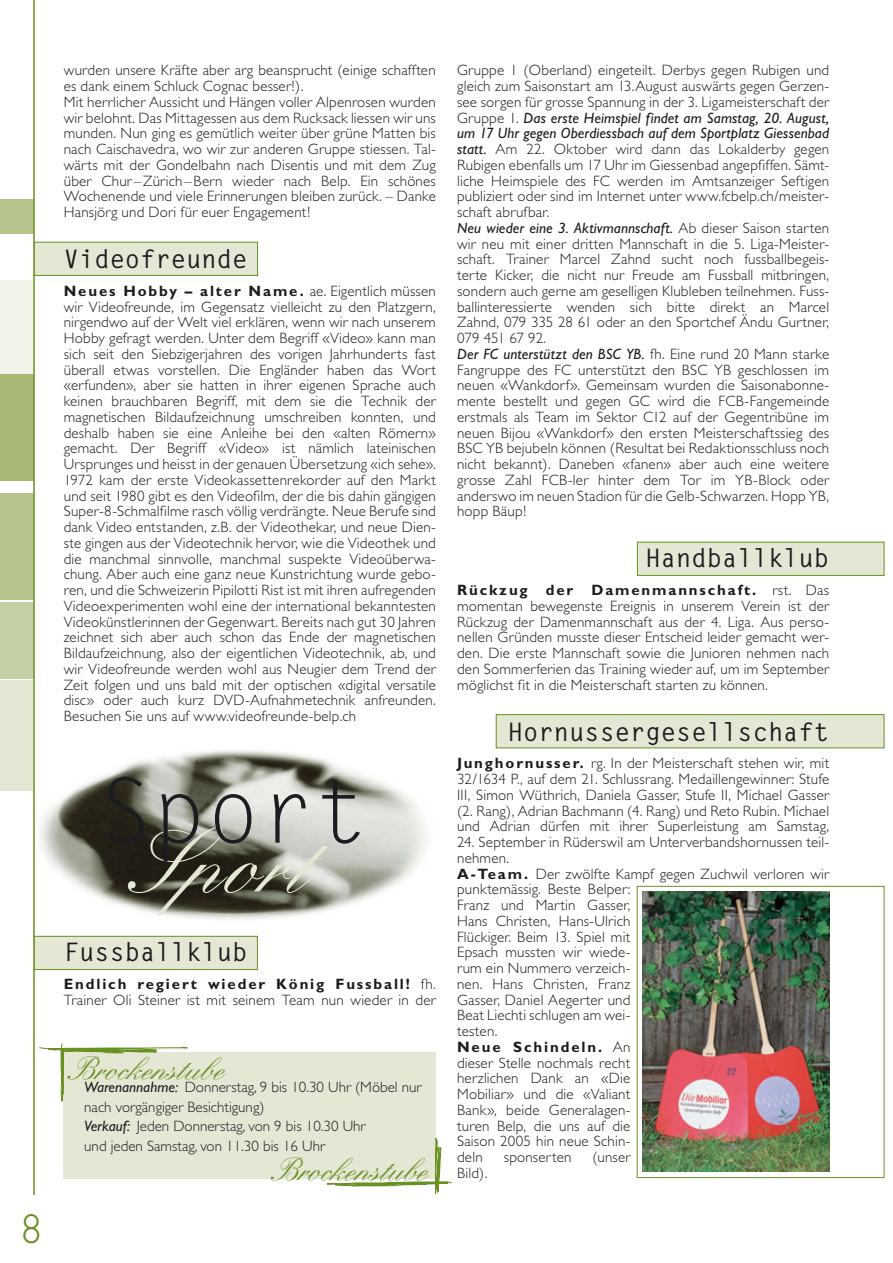
<style>
.page{position:relative;width:893px;height:1263px;background:#fff}
.page>*{position:absolute;margin:0;border:0;box-sizing:border-box;transform-origin:0 0}
.t1{font:500 90px "Kuenstler Script";color:#e3e7d3}
.t2{font:90px "Letter Gothic";color:#1b1c20}
.t3{font:300 42px "Gill Sans";color:#689122}
.t4{font:500 31.8px "Kuenstler Script";color:#689122}
.t5{font:700 25.5px "Letter Gothic";color:#1b1c20}
.t6{font:300 15px/15.8px "Gill Sans";letter-spacing:.015em;color:#1b1c20}
.s1{font-weight:700}
.s2{font-weight:400;font-style:italic}
</style>
<div class="page">
<div style="left:0;top:200px;width:34px;height:34px;background:#b6c38c"></div>
<div style="left:0;top:281px;width:34px;height:106px;background:#f2f4ea"></div>
<div style="left:0;top:680px;width:34px;height:110px;background:#e3e7d3"></div>
<div style="left:0;top:602px;width:34px;height:76px;background:#c5cfa5"></div>
<div style="left:0;top:374px;width:34px;height:106px;background:#a7b876"></div>
<div style="left:0;top:493px;width:34px;height:107px;background:#b6c38c"></div>
<hr style="left:33px;top:0;width:2px;height:1195px;background:#689122">
<div style="left:496px;top:715px;width:388px;height:33px;background:#e3e7d3"></div>
<div style="left:496px;top:714px;width:388px;height:34px;border:1px solid #689122"></div>
<div style="left:637px;top:542px;width:247px;height:33px;background:#e3e7d3"></div>
<div style="left:637px;top:542px;width:247px;height:34px;border:1px solid #689122"></div>
<div style="left:34px;top:242px;width:224px;height:33px;background:#e3e7d3"></div>
<div style="left:34px;top:242px;width:224px;height:34px;border:1px solid #689122"></div>
<img style="left:39px;top:750px;width:389px;height:142px">
<svg style="left:38px;top:892px;width:414px;height:302px"></svg>
<div style="left:637px;top:886px;width:247px;height:292px;border:1px solid #689122"></div>
<img style="left:642px;top:891px;width:187px;height:281px">
<h2 class="t3" style="left:21px;top:1215px;width:22px">8</h2>
<p class="t6" style="left:64px;top:64px;width:374px">wurden unsere Kräfte aber arg beansprucht (einige schafften es dank einem Schluck Cognac besser!).<br>Mit herrlicher Aussicht und Hängen voller Alpenrosen wurden wir belohnt. Das Mittagessen aus dem Rucksack liessen wir uns munden. Nun ging es gemütlich weiter über grüne Matten bis nach Caischavedra, wo wir zur anderen Gruppe stiessen. Tal&shy;wärts mit der Gondelbahn nach Disentis und mit dem Zug über Chur – Zürich – Bern wieder nach Belp. Ein schönes Wochenende und viele Erinnerungen bleiben zurück. – Danke Hansjörg und Dori für euer Engagement!</p>
<h3 class="t5" style="left:64px;top:249px;width:185px">Videofreunde</h3>
<p class="t6" style="left:64px;top:285px;width:374px;text-align:justify"><span class="s1">Neues Hobby – alter Name.</span> ae. Eigentlich müssen wir Videofreunde, im Gegensatz vielleicht zu den Platzgern, nirgendwo auf der Welt viel erklären, wenn wir nach unserem Hobby gefragt werden. Unter dem Begriff «Video» kann man sich seit den Siebzigerjahren des vorigen Jahrhunderts fast überall etwas vorstellen. Die Engländer haben das Wort «erfunden», aber sie hatten in ihrer eigenen Sprache auch keinen brauchbaren Begriff, mit dem sie die Technik der magnetischen Bildaufzeichnung umschreiben konnten, und deshalb haben sie eine Anleihe bei den «alten Römern» gemacht. Der Begriff «Video» ist nämlich lateinischen Ursprunges und heisst in der genauen Übersetzung «ich sehe».<br>1972 kam der erste Videokassettenrekorder auf den Markt und seit 1980 gibt es den Videofilm, der die bis dahin gängigen Super-8-Schmalfilme rasch völlig verdrängte. Neue Berufe sind dank Video entstanden, z.B. der Videothekar, und neue Dien&shy;ste gingen aus der Videotechnik hervor, wie die Videothek und die manchmal sinnvolle, manchmal suspekte Videoüberwa&shy;chung. Aber auch eine ganz neue Kunstrichtung wurde gebo&shy;ren, und die Schweizerin Pipilotti Rist ist mit ihren aufregenden Videoexperimenten wohl eine der international bekanntesten Videokünstlerinnen der Gegenwart. Bereits nach gut 30 Jahren zeichnet sich aber auch schon das Ende der magnetischen Bildaufzeichnung, also der eigentlichen Videotechnik, ab, und wir Videofreunde werden wohl aus Neugier dem Trend der Zeit folgen und uns bald mit der optischen «digital versatile disc» oder auch kurz DVD-Aufnahmetechnik anfreunden.<br>Besuchen Sie uns auf www.videofreunde-belp.ch</p>
<h1 class="t2" style="left:98px;top:776px;width:271px">Sport</h1>
<h1 class="t1" style="left:130px;top:837px;width:182px">Sport</h1>
<h3 class="t5" style="left:64px;top:942px;width:185px">Fussballklub</h3>
<p class="t6" style="left:64px;top:978px;width:374px"><span class="s1">Endlich regiert wieder König Fussball!</span> fh.<br>Trainer Oli Steiner ist mit seinem Team nun wieder in der</p>
<h3 class="t4" style="left:67px;top:1060px;width:158px">Brockenstube</h3>
<p class="t6" style="left:84px;top:1079px;width:339px;line-height:19.5px"><span class="s2">Warenannahme:</span> Donnerstag, 9 bis 10.30 Uhr (Möbel nur nach vorgängiger Besichtigung)<br><span class="s2">Verkauf:</span> Jeden Donnerstag, von 9 bis 10.30 Uhr<br>und jeden Samstag, von 11.30 bis 16 Uhr</p>
<h3 class="t4" style="left:271px;top:1161px;width:158px">Brockenstube</h3>
<p class="t6" style="left:457px;top:64px;width:374px">Gruppe 1 (Oberland) eingeteilt. Derbys gegen Rubigen und gleich zum Saisonstart am 13.August auswärts gegen Gerzen&shy;see sorgen für grosse Spannung in der 3. Ligameisterschaft der Gruppe 1. <span class="s2">Das erste Heimspiel findet am Samstag, 20. August, um 17 Uhr gegen Oberdiessbach auf dem Sportplatz Giessenbad statt.</span> Am 22. Oktober wird dann das Lokalderby gegen Rubigen ebenfalls um 17 Uhr im Giessenbad angepfiffen. Sämt&shy;liche Heimspiele des FC werden im Amtsanzeiger Seftigen publiziert oder sind im Internet unter www.fcbelp.ch/meister&shy;schaft abrufbar.<br><span class="s2">Neu wieder eine 3. Aktivmannschaft.</span> Ab dieser Saison starten wir neu mit einer dritten Mannschaft in die 5. Liga-Meister&shy;schaft. Trainer Marcel Zahnd sucht noch fussballbegeis&shy;terte Kicker, die nicht nur Freude am Fussball mitbringen, sondern auch gerne am geselligen Klubleben teilnehmen. Fuss&shy;ballinteressierte wenden sich bitte direkt an Marcel Zahnd, 079 335 28 61 oder an den Sportchef Ändu Gurtner, 079 451 67 92.<br><span class="s2">Der FC unterstützt den BSC YB.</span> fh. Eine rund 20 Mann starke Fangruppe des FC unterstützt den BSC YB geschlossen im neuen «Wankdorf». Gemeinsam wurden die Saisonabonne&shy;mente bestellt und gegen GC wird die FCB-Fangemeinde erstmals als Team im Sektor C12 auf der Gegentribüne im neuen Bijou «Wankdorf» den ersten Meisterschaftssieg des BSC YB bejubeln können (Resultat bei Redaktionsschluss noch nicht bekannt). Daneben «fanen» aber auch eine weitere grosse Zahl FCB-ler hinter dem Tor im YB-Block oder anderswo im neuen Stadion für die Gelb-Schwarzen. Hopp YB, hopp Bäup!</p>
<h3 class="t5" style="left:646px;top:548px;width:185px">Handballklub</h3>
<p class="t6" style="left:457px;top:584px;width:374px;text-align:justify"><span class="s1">Rückzug der Damenmannschaft.</span> rst. Das momentan bewegenste Ereignis in unserem Verein ist der Rückzug der Damenmannschaft aus der 4. Liga. Aus perso&shy;nellen Gründen musste dieser Entscheid leider gemacht wer&shy;den. Die erste Mannschaft sowie die Junioren nehmen nach den Sommerferien das Training wieder auf, um im September möglichst fit in die Meisterschaft starten zu können.</p>
<h3 class="t5" style="left:508px;top:722px;width:323px">Hornussergesellschaft</h3>
<p class="t6" style="left:457px;top:757px;width:374px;text-align:justify"><span class="s1">Junghornusser.</span> rg. In der Meisterschaft stehen wir, mit 32/1634 P., auf dem 21. Schlussrang. Medaillengewinner: Stufe III, Simon Wüthrich, Daniela Gasser, Stufe II, Michael Gasser (2. Rang), Adrian Bachmann (4. Rang) und Reto Rubin. Michael und Adrian dürfen mit ihrer Superleistung am Samstag,</p>
<p class="t6" style="left:457px;top:836px;width:374px">24. September in Rüderswil am Unterverbandshornussen teil&shy;nehmen.<br><span class="s1">A-Team.</span> Der zwölfte Kampf gegen Zuchwil verloren wir punktemässig. Beste Belper:<br>Franz und Martin Gasser,<br>Hans Christen, Hans-Ulrich<br>Flückiger. Beim 13. Spiel mit<br>Epsach mussten wir wiede-<br>rum ein Nummero verzeich-<br>nen. Hans Christen, Franz<br>Gasser, Daniel Aegerter und<br>Beat Liechti schlugen am wei-<br>testen.<br><span class="s1">Neue Schindeln.</span> An<br>dieser Stelle nochmals recht<br>herzlichen Dank an «Die<br>Mobiliar» und die «Valiant<br>Bank», beide Generalagen-<br>turen Belp, die uns auf die<br>Saison 2005 hin neue Schin-<br>deln</p>
<p class="t6" style="left:504px;top:1151px;width:69px">sponserten</p>
<p class="t6" style="left:592px;top:1151px;width:39px">(unser</p>
<p class="t6" style="left:457px;top:1167px;width:32px">Bild).</p>
</div>
